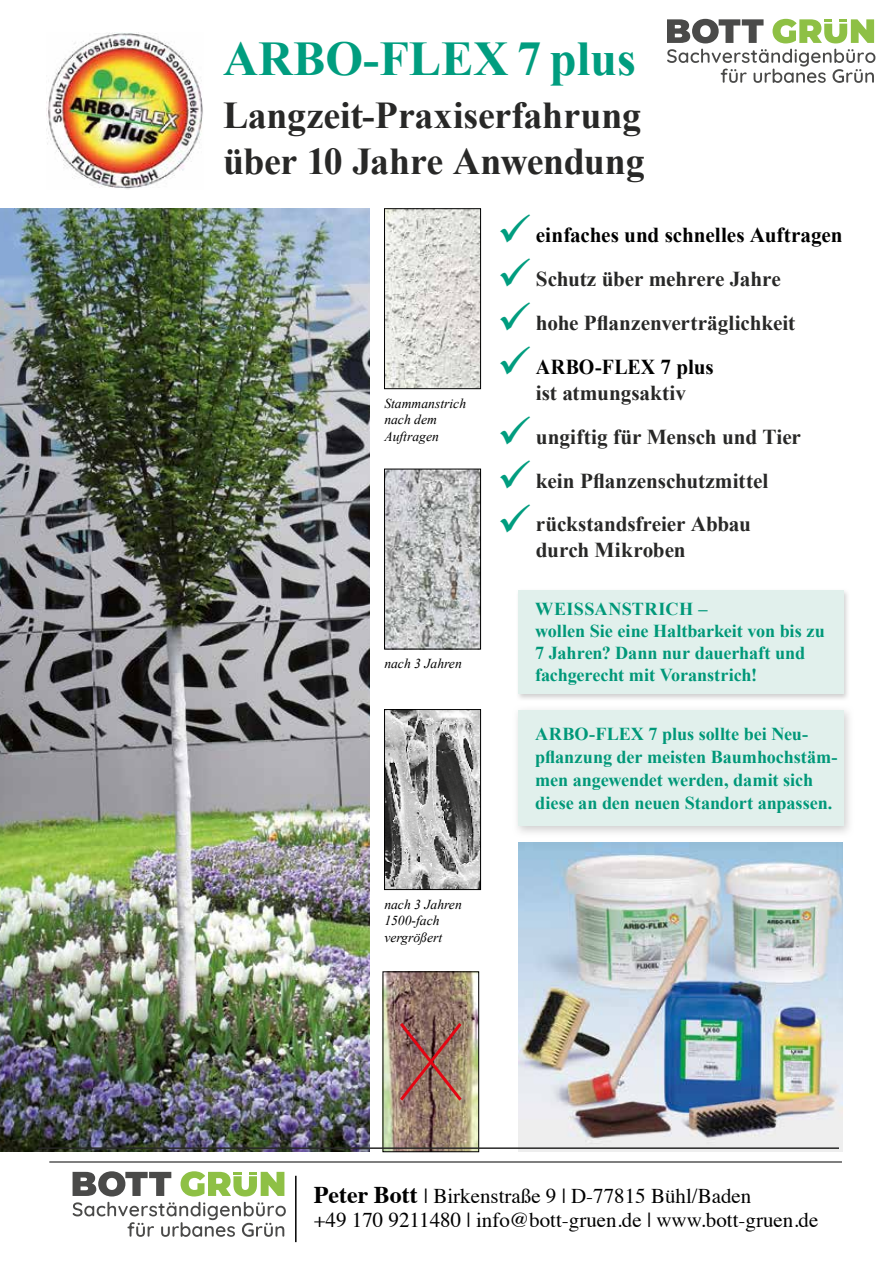
<style>
.page{position:relative;width:893px;height:1263px;background:#fff}
.page>*{position:absolute;margin:0;border:0;box-sizing:border-box;transform-origin:0 0}
.t1{font:700 48.45px "Times New Roman";color:#009d7f}
.t2{font:700 37.8px/45.5px "Times New Roman";letter-spacing:-.005em;color:#282827}
.t3{font:700 21.15px/25.5px "Times New Roman";letter-spacing:-.005em;color:#282827;text-align:center}
.t4{font:700 21.15px "Times New Roman";letter-spacing:-.005em;color:#000}
.t5{font:21px/24px "Times";color:#000}
.t6{font:700 18.15px/22.8px "Times New Roman";letter-spacing:-.005em;color:#009879}
.t7{font:italic 13.65px/16.4px "Times New Roman";color:#000}
.s1{color:#009d7f}
.s2{color:#000}
.s3{font-weight:700;font-size:24px}
</style>
<div class="page">
<img style="left:46px;top:33px;width:157px;height:156px">
<img style="left:0;top:208px;width:370px;height:944px">
<img style="left:386px;top:210px;width:93px;height:177px">
<div style="left:384px;top:208px;width:97px;height:181px;border:1px solid #000"></div>
<img style="left:386px;top:471px;width:93px;height:176px">
<div style="left:384px;top:469px;width:97px;height:180px;border:1px solid #000"></div>
<img style="left:386px;top:711px;width:93px;height:177px">
<div style="left:384px;top:709px;width:97px;height:181px;border:1px solid #000"></div>
<img style="left:385px;top:973px;width:92px;height:177px">
<div style="left:383px;top:971px;width:96px;height:181px;border:1px solid #000"></div>
<img style="left:397px;top:1020px;width:68px;height:84px">
<img style="left:518px;top:843px;width:324px;height:309px">
<div style="left:518px;top:710px;width:325px;height:116px;background:#e1f0ec"></div>
<img style="left:518px;top:590px;width:330px;height:109px">
<div style="left:518px;top:590px;width:325px;height:103px;background:#e1f0ec"></div>
<hr style="left:49px;top:1161px;width:793px;height:1px;background:#000">
<svg style="left:73px;top:1202px;width:213px;height:35px"></svg>
<svg style="left:73px;top:1171px;width:98px;height:25px"></svg>
<svg style="left:181px;top:1171px;width:103px;height:25px"></svg>
<hr style="left:295px;top:1176px;width:2px;height:66px;background:#000">
<hr style="left:38px;top:1147px;width:801px;height:2px;background:#282827">
<svg style="left:667px;top:49px;width:208px;height:34px"></svg>
<svg style="left:667px;top:19px;width:96px;height:24px"></svg>
<svg style="left:772px;top:19px;width:102px;height:24px"></svg>
<h1 class="t1" style="left:223px;top:26px;width:414px">ARBO-Flex 7 plus</h1>
<h2 class="t2" style="left:223px;top:92px;width:423px">langzeit-Praxiserfahrung über 10 Jahre Anwendung</h2>
<p class="t7" style="left:384px;top:395px;width:83px">Stammanstrich nach dem<br>Auftragen</p>
<p class="t7" style="left:384px;top:655px;width:79px">nach 3 Jahren</p>
<p class="t7" style="left:384px;top:896px;width:79px">nach 3 Jahren<br>1500-fach vergrößert</p>
<p class="t4" style="left:497px;top:221px;width:347px"><span class="s1">✓</span> einfaches und schnelles Auftragen</p>
<p class="t3" style="left:497px;top:266px;width:285px"><span class="s1">✓</span> Schutz über mehrere Jahre</p>
<p class="t3" style="left:497px;top:310px;width:300px"><span class="s1">✓</span> hohe Pflanzenverträglichkeit</p>
<p class="t3" style="left:497px;top:354px;width:218px"><span class="s1">✓</span> <span class="s2">ARBO-Flex 7 plus </span>ist atmungsaktiv</p>
<p class="t3" style="left:497px;top:423px;width:305px"><span class="s1">✓</span> ungiftig für Mensch und Tier</p>
<p class="t3" style="left:497px;top:467px;width:273px"><span class="s1">✓</span> kein Pflanzenschutzmittel</p>
<p class="t3" style="left:536px;top:511px;width:217px;text-align:left;text-indent:-39px"><span class="s1">✓</span> rückstandsfreier Abbau durch Mikroben</p>
<p class="t6" style="left:535px;top:598px;width:291px;line-height:21.8px">WeISSANSTRICH –<br>wollen Sie eine Haltbarkeit von bis zu<br>7 Jahren? Dann nur dauerhaft und fachgerecht mit Voranstrich!</p>
<p class="t6" style="left:535px;top:722px;width:304px">ARBO-Flex 7 plus sollte bei Neu&shy;pflanzung der meisten Baumhochstäm&shy;men angewendet werden, damit sich diese an den neuen Standort anpassen.</p>
<p class="t5" style="left:314px;top:1182px;width:506px"><span class="s3">Peter Bott</span> | Birkenstraße 9 | D-77815 Bühl/Baden<br>+49 170 9211480 | info@bott-gruen.de | www.bott-gruen.de</p>
</div>
